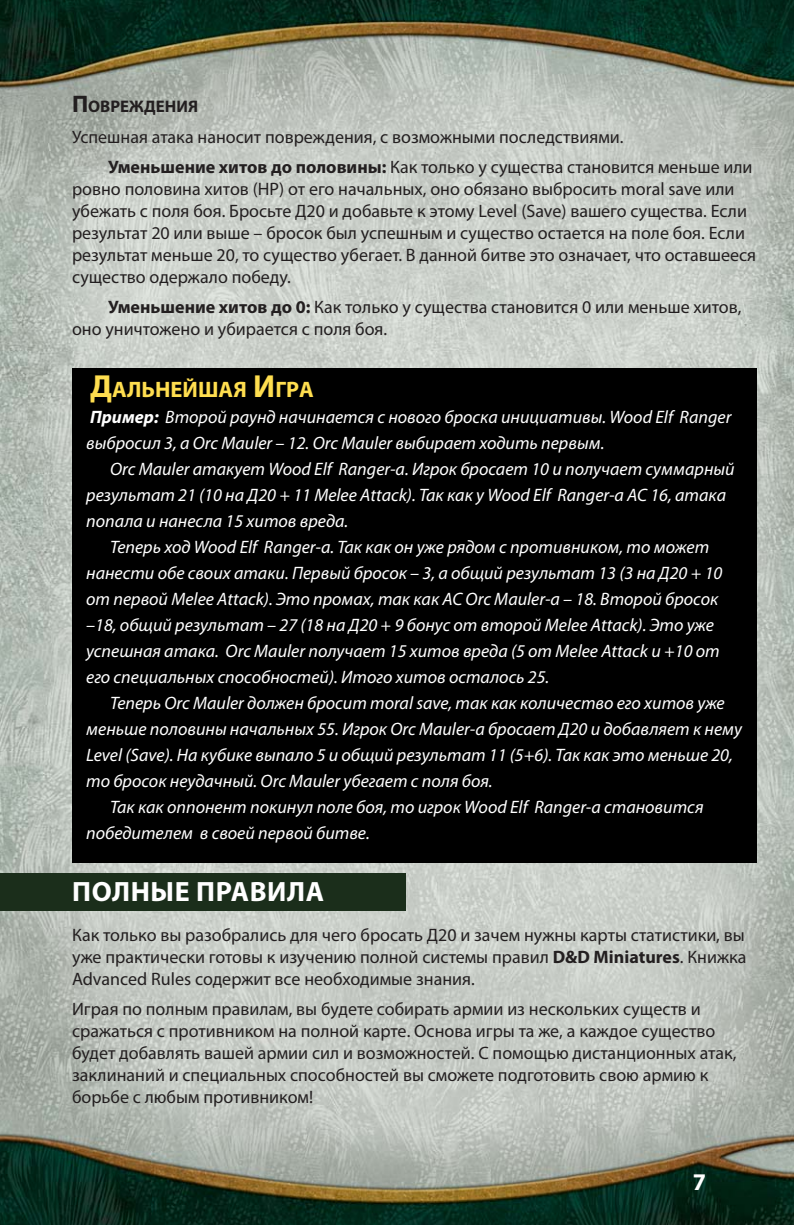
<style>
.page{position:relative;width:794px;height:1225px;background:#fff}
.page>*{position:absolute;margin:0;border:0;box-sizing:border-box;transform-origin:0 0}
.t1{font:700 28px "Myriad Pro";letter-spacing:.02em;color:#fff}
.t2{font:700 24px "Myriad Pro";color:#fff}
.t3{font:700 22.4px "Myriad Pro";color:#ffde4f}
.t4{font:18px/22px "Myriad Pro";color:#231f20}
.t5{font:italic 18px/26px "Myriad Pro";color:#fff}
.t6{font:700 16.8px "Myriad Pro";color:#231f20}
.s1{font-size:24px}
.s2{font-weight:700}
.s3{font-size:32px}
</style>
<div class="page">
<img style="left:0;top:0;width:794px;height:1224px">
<div style="left:72px;top:369px;width:684px;height:494px;background:#000"></div>
<div style="left:0;top:873px;width:406px;height:37px;background:#1b2e1b"></div>
<p class="t6" style="left:72px;top:100px;width:128px"><span class="s1">П</span>ОВРЕЖДЕНИЯ</p>
<p class="t4" style="left:108px;top:123px;width:646px;line-height:30px;text-indent:-36px">Успешная атака наносит повреждения, с возможными последствиями.<br><span class="s2">Уменьшение хитов до половины:</span> Как только у существа становится меньше или</p>
<p class="t4" style="left:72px;top:179px;width:685px">ровно половина хитов (HP) от его начальных, оно обязано выбросить moral save или убежать с поля боя. Бросьте Д20 и добавьте к этому Level (Save) вашего существа. Если результат 20 или выше – бросок был успешным и существо остается на поле боя. Если результат меньше 20, то существо убегает. В данной битве это означает, что оставшееся существо одержало победу.</p>
<p class="t4" style="left:72px;top:297px;width:671px;text-indent:36px"><span class="s2">Уменьшение хитов до 0:</span> Как только у существа становится 0 или меньше хитов, оно уничтожено и убирается с поля боя.</p>
<p class="t3" style="left:90px;top:381px;width:225px"><span class="s3">Д</span>АЛЬНЕЙШАЯ <span class="s3">И</span>ГРА</p>
<p class="t5" style="left:86px;top:406px;width:646px"><span class="s2">Пример:</span> Второй раунд начинается с нового броска инициативы. Wood Elf Ranger выбросил 3, а Orc Mauler – 12. Orc Mauler выбирает ходить первым.</p>
<p class="t5" style="left:86px;top:458px;width:650px;text-indent:24px">Orc Mauler атакует Wood Elf Ranger-а. Игрок бросает 10 и получает суммарный результат 21 (10 на Д20 + 11 Melee Attack). Так как у Wood Elf Ranger-а AC 16, атака попала и нанесла 15 хитов вреда.</p>
<p class="t5" style="left:86px;top:536px;width:637px;text-indent:24px">Теперь ход Wood Elf Ranger-а. Так как он уже рядом с противником, то может нанести обе своих атаки. Первый бросок – 3, а общий результат 13 (3 на Д20 + 10 от первой Melee Attack). Это промах, так как AC Orc Mauler-а – 18. Второй бросок –18, общий результат – 27 (18 на Д20 + 9 бонус от второй Melee Attack). Это уже успешная атака. Orc Mauler получает 15 хитов вреда (5 от Melee Attack и +10 от его специальных способностей). Итого хитов осталось 25.</p>
<p class="t5" style="left:110px;top:692px;width:616px">Теперь Orc Mauler должен бросит moral save, так как количество его хитов уже</p>
<p class="t5" style="left:86px;top:718px;width:657px">меньше половины начальных 55. Игрок Orc Mauler-а бросает Д20 и добавляет к нему</p>
<p class="t5" style="left:86px;top:744px;width:648px">Level (Save). На кубике выпало 5 и общий результат 11 (5+6). Так как это меньше 20,</p>
<p class="t5" style="left:86px;top:770px;width:408px">то бросок неудачный. Orc Mauler убегает с поля боя.</p>
<p class="t5" style="left:110px;top:796px;width:595px">Так как оппонент покинул поле боя, то игрок Wood Elf Ranger-а становится</p>
<p class="t5" style="left:86px;top:822px;width:285px">победителем в своей первой битве.</p>
<h1 class="t1" style="left:72px;top:881px;width:253px">ПОЛНЫЕ ПРАВИЛА</h1>
<p class="t4" style="left:72px;top:925px;width:676px;text-align:justify">Как только вы разобрались для чего бросать Д20 и зачем нужны карты статистики, вы уже практически готовы к изучению полной системы правил <span class="s2">D&amp;D Miniatures</span>. Книжка Advanced Rules содержит все необходимые знания.</p>
<p class="t4" style="left:72px;top:999px;width:666px">Играя по полным правилам, вы будете собирать армии из нескольких существ и сражаться с противником на полной карте. Основа игры та же, а каждое существо будет добавлять вашей армии сил и возможностей. С помощью дистанционных атак, заклинаний и специальных способностей вы сможете подготовить свою армию к борьбе с любым противником!</p>
<h2 class="t2" style="left:693px;top:1173px;width:15px">7</h2>
</div>
